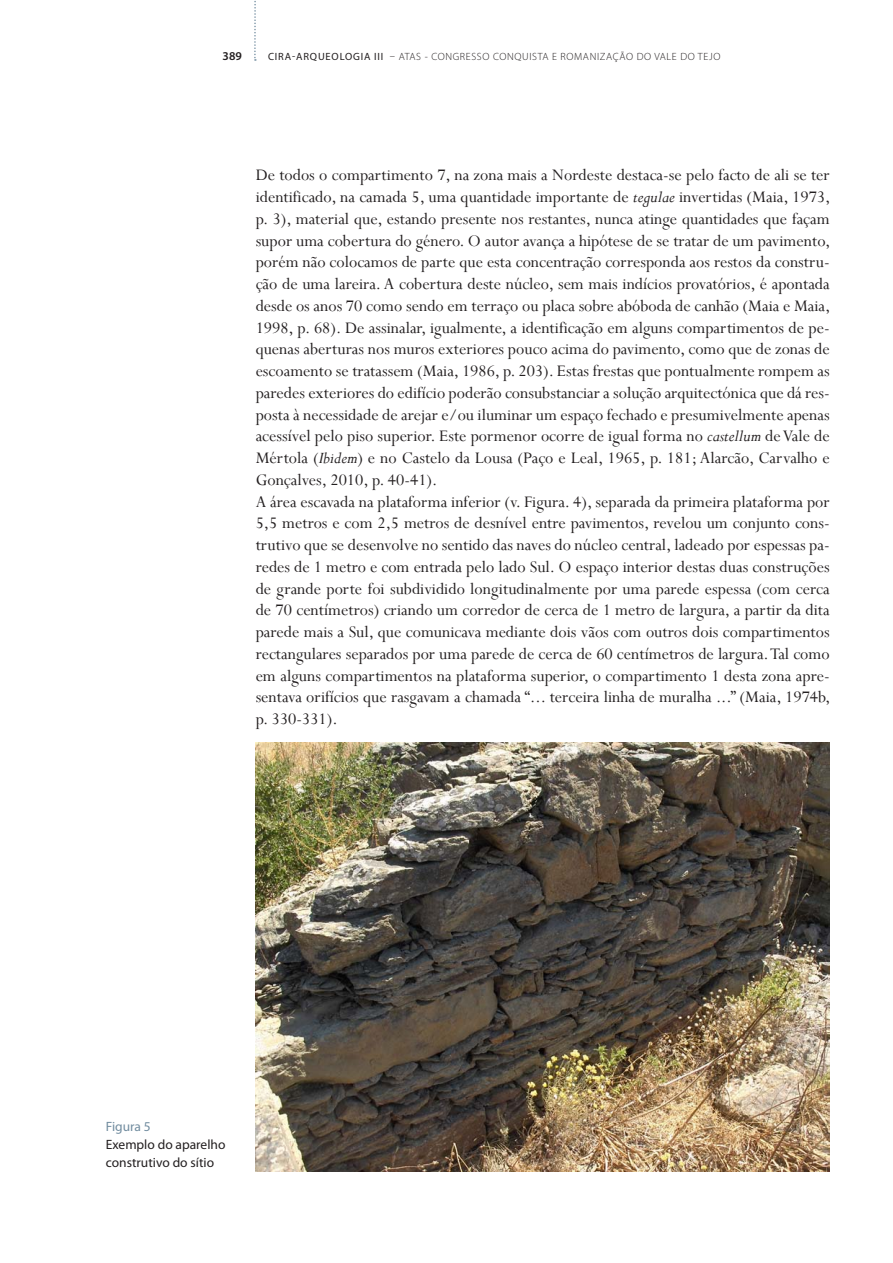
<style>
.page{position:relative;width:893px;height:1263px;background:#fff}
.page>*{position:absolute;margin:0;border:0;box-sizing:border-box;transform-origin:0 0}
.t1{font:18px/21.8px "Perpetua";color:#231f20;text-align:justify}
.t2{font:13.5px/18px "Myriad Pro";color:#231f20}
.t3{font:13.5px "Myriad Pro";color:#718c9f}
.t4{font:600 12px "Myriad Pro";color:#231f20}
.t5{font:300 10.5px "Myriad Pro";letter-spacing:.06em;color:#231f20}
.s1{font-weight:400}
.s2{font-style:italic}
</style>
<div class="page">
<svg style="left:254px;top:0;width:2px;height:61px"></svg>
<img style="left:255px;top:743px;width:574px;height:428px">
<p class="t4" style="left:223px;top:48px;width:21px">389</p>
<p class="t5" style="left:268px;top:50px;width:454px"><span class="s1">CIRA-ARQUEOLOGIA III</span> – ATAS - CONGRESSO CONQUISTA E ROMANIZAÇÃO DO VALE DO TEJO</p>
<p class="t1" style="left:256px;top:164px;width:576px">De todos o compartimento 7, na zona mais a Nordeste destaca-se pelo facto de ali se ter identificado, na camada 5, uma quantidade importante de <span class="s2">tegulae</span> invertidas (Maia, 1973, p. 3), material que, estando presente nos restantes, nunca atinge quantidades que façam supor uma cobertura do género. O autor avança a hipótese de se tratar de um pavimento, porém não colocamos de parte que esta concentração corresponda aos restos da constru&shy;ção de uma lareira. A cobertura deste núcleo, sem mais indícios provatórios, é apontada desde os anos 70 como sendo em terraço ou placa sobre abóboda de canhão (Maia e Maia, 1998, p. 68). De assinalar, igualmente, a identificação em alguns compartimentos de pe&shy;quenas aberturas nos muros exteriores pouco acima do pavimento, como que de zonas de escoamento se tratassem (Maia, 1986, p. 203). Estas frestas que pontualmente rompem as paredes exteriores do edifício poderão consubstanciar a solução arquitectónica que dá res&shy;posta à necessidade de arejar e/ou iluminar um espaço fechado e presumivelmente apenas acessível pelo piso superior. Este pormenor ocorre de igual forma no <span class="s2">castellum</span> de Vale de Mértola (<span class="s2">Ibidem</span>) e no Castelo da Lousa (Paço e Leal, 1965, p. 181; Alarcão, Carvalho e Gonçalves, 2010, p. 40-41).</p>
<p class="t1" style="left:256px;top:490px;width:576px">A área escavada na plataforma inferior (v. Figura. 4), separada da primeira plataforma por 5,5 metros e com 2,5 metros de desnível entre pavimentos, revelou um conjunto cons&shy;trutivo que se desenvolve no sentido das naves do núcleo central, ladeado por espessas pa&shy;redes de 1 metro e com entrada pelo lado Sul. O espaço interior destas duas construções de grande porte foi subdividido longitudinalmente por uma parede espessa (com cerca de 70 centímetros) criando um corredor de cerca de 1 metro de largura, a partir da dita parede mais a Sul, que comunicava mediante dois vãos com outros dois compartimentos rectangulares separados por uma parede de cerca de 60 centímetros de largura. Tal como em alguns compartimentos na plataforma superior, o compartimento 1 desta zona apre&shy;sentava orifícios que rasgavam a chamada “... terceira linha de muralha ...” (Maia, 1974b, p. 330-331).</p>
<p class="t3" style="left:106px;top:1118px;width:47px">Figura 5</p>
<p class="t2" style="left:106px;top:1135px;width:121px">Exemplo do aparelho construtivo do sítio</p>
</div>
